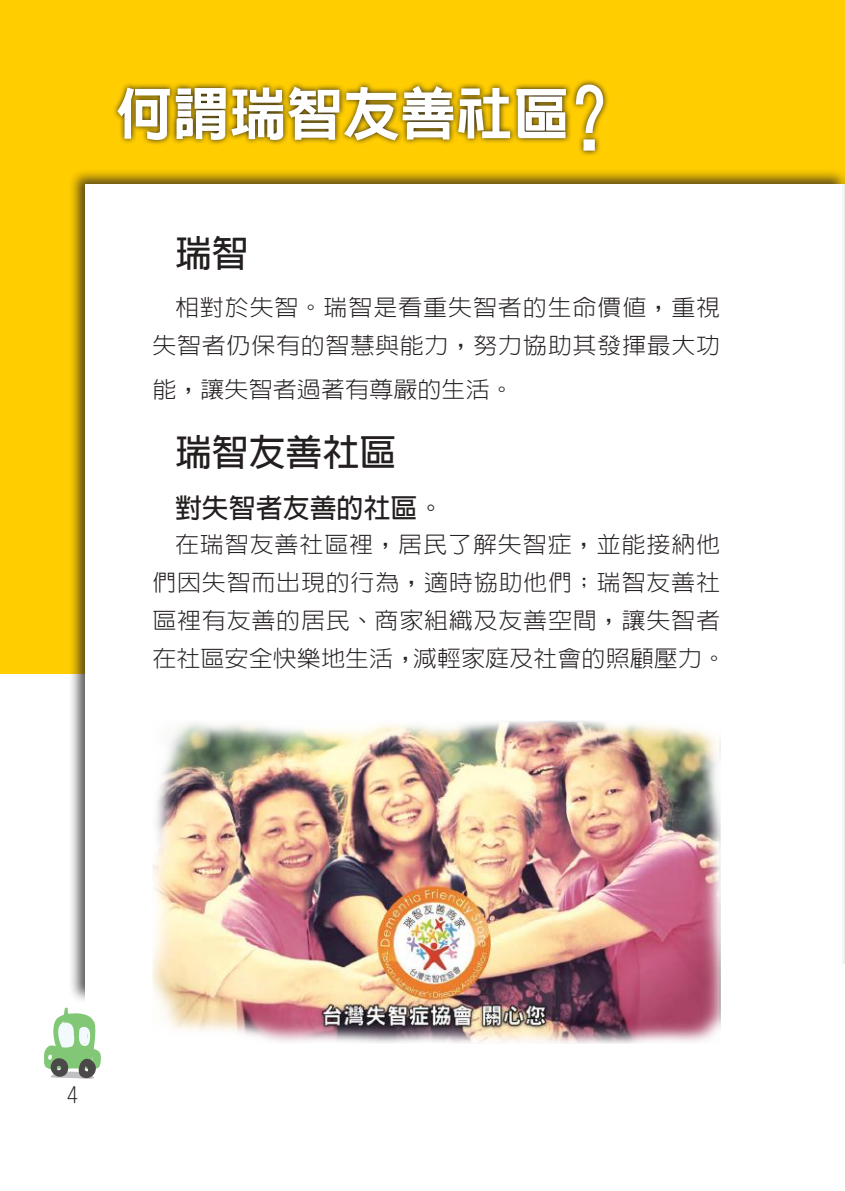
<style>
.page{position:relative;width:845px;height:1191px;background:#fff}
.page>*{position:absolute;margin:0;border:0;box-sizing:border-box;transform-origin:0 0}
.t1{font:800 93.2px "AR Hei B5";color:#fff}
.t2{font:800 56.6px "AR Hei B5";color:#fff}
.t3{font:700 36.8px "AR Hei B5";color:#241f1f}
.t4{font:700 27px "AR Hei B5";color:#241f1f}
.t5{font:300 22.8px/38px "AR Hei B5";letter-spacing:.03em;color:#241f1f;text-align:right;scale:1.05 1}
.t6{font:300 22.8px "AR Hei B5";color:#241f1f;scale:1.05 1}
.t7{font:300 21.2px "AR Hei B5";color:#241f1f}
</style>
<div class="page">
<div style="left:0;top:0;width:845px;height:673px;background:#ffcd00"></div>
<div style="left:68px;top:168px;width:777px;height:835px;background:#241f1f;opacity:.75"></div>
<div style="left:85px;top:184px;width:760px;height:814px;background:#fff"></div>
<div style="left:839px;top:168px;width:6px;height:835px;background:#f8f7f7"></div>
<hr style="left:844px;top:184px;width:1px;height:814px;background:#fff">
<div style="left:85px;top:964px;width:760px;height:54px;background:#fff"></div>
<svg style="left:44px;top:1007px;width:57px;height:72px"></svg>
<svg style="left:114px;top:82px;width:456px;height:62px"></svg>
<svg style="left:570px;top:80px;width:38px;height:75px"></svg>
<img style="left:152px;top:720px;width:568px;height:323px">
<p class="t2" style="left:116px;top:85px;width:455px">何謂瑞智友善社區</p>
<p class="t1" style="left:542px;top:70px;width:95px">？</p>
<p class="t3" style="left:175px;top:234px;width:75px">瑞智</p>
<p class="t5" style="left:152px;top:288px;width:542px">相對於失智。瑞智是看重失智者的生命價值，重視失智者仍保有的智慧與能力，努力協助其發揮最大功</p>
<p class="t6" style="left:152px;top:378px;width:346px">能，讓失智者過著有尊嚴的生活。</p>
<p class="t3" style="left:175px;top:433px;width:223px">瑞智友善社區</p>
<p class="t4" style="left:175px;top:494px;width:271px">對失智者友善的社區。</p>
<p class="t5" style="left:152px;top:525px;width:548px;text-align:left;text-indent:23px">在瑞智友善社區裡，居民了解失智症，並能接納他們因失智而出現的行為，適時協助他們；瑞智友善社區裡有友善的居民、商家組織及友善空間，讓失智者在社區安全快樂地生活，減輕家庭及社會的照顧壓力。</p>
<p class="t7" style="left:67px;top:1084px;width:12px">4</p>
</div>
